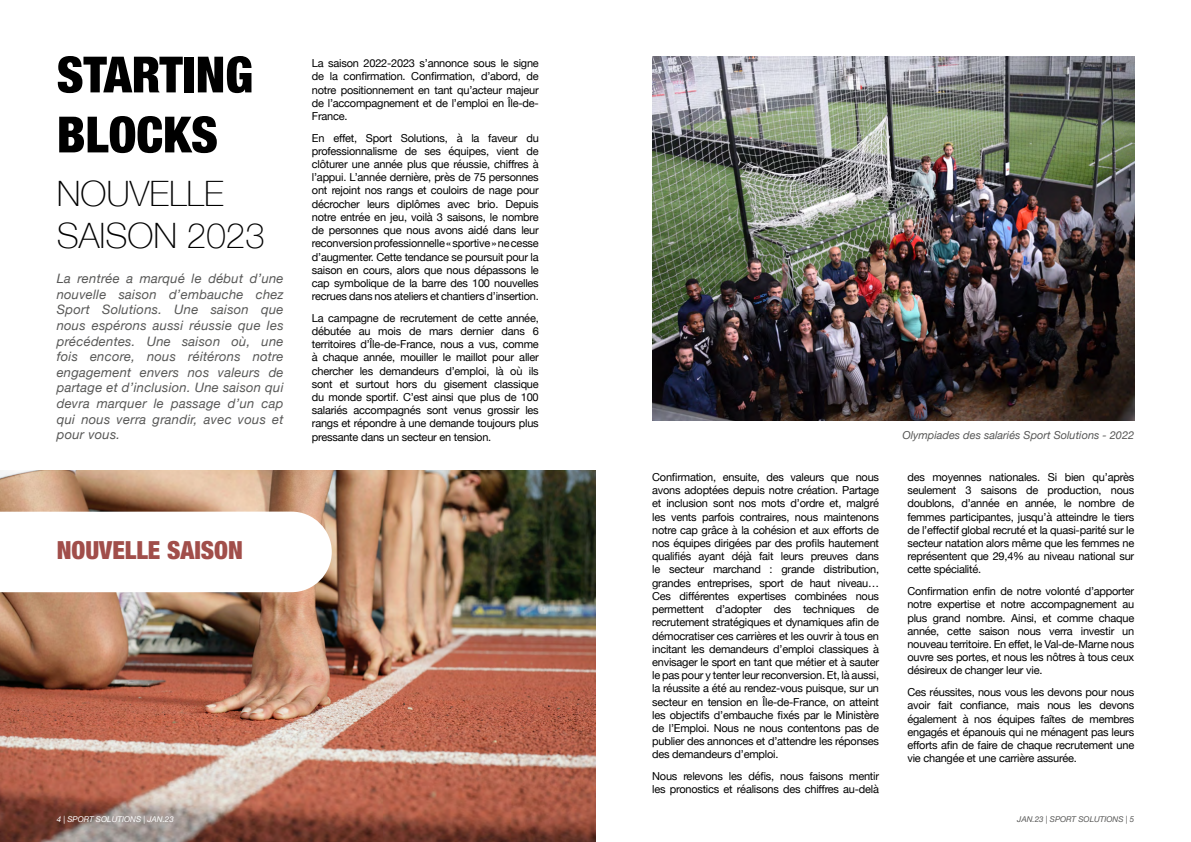
<style>
.page{position:relative;width:1191px;height:842px;background:#fff}
.page>*{position:absolute;margin:0;border:0;box-sizing:border-box;transform-origin:0 0}
.t1{font:900 condensed 50px/60px "Helvetica Neue LT Std";color:#000}
.t2{font:100 35px/42px "Helvetica Neue";color:#000}
.t3{font:900 condensed 25px "Helvetica Neue LT Std";color:#a14e4a}
.t4{font:italic 13px/15.6px "Helvetica Neue";letter-spacing:.02em;color:#575756;text-align:justify}
.t5{font:11px/13.2px "Helvetica Neue";letter-spacing:-.02em;color:#000;text-align:justify}
.t6{font:italic 11px "Helvetica Neue";color:#575756}
.t7{font:italic 8px "Helvetica Neue";color:#575756}
.t8{font:italic 8px "Helvetica Neue";color:#fff}
</style>
<div class="page">
<img style="left:0;top:471px;width:595px;height:371px">
<svg style="left:0;top:512px;width:332px;height:80px"></svg>
<img style="left:652px;top:57px;width:482px;height:364px">
<h1 class="t1" style="left:57px;top:44px;width:198px">STARTING<br>BLOCKS</h1>
<h2 class="t2" style="left:57px;top:171px;width:210px">NOUVELLE<br>SAISON 2023</h2>
<p class="t4" style="left:57px;top:271px;width:228px">La rentrée a marqué le début d’une nouvelle saison d’embauche chez Sport Solutions. Une saison que nous espérons aussi réussie que les précédentes. Une saison où, une fois encore, nous réitérons notre engagement envers nos valeurs de partage et d’inclusion. Une saison qui devra marquer le passage d’un cap qui nous verra grandir, avec vous et pour vous.</p>
<p class="t5" style="left:312px;top:57px;width:228px">La saison 2022-2023 s’annonce sous le signe de la confirmation. Confirmation, d’abord, de notre positionnement en tant qu’acteur majeur de l’accompagnement et de l’emploi en Île-de-France.</p>
<p class="t5" style="left:312px;top:132px;width:228px">En effet, Sport Solutions, à la faveur du professionnalisme de ses équipes, vient de clôturer une année plus que réussie, chiffres à l’appui. L’année dernière, près de 75 personnes ont rejoint nos rangs et couloirs de nage pour décrocher leurs diplômes avec brio. Depuis notre entrée en jeu, voilà 3 saisons, le nombre de personnes que nous avons aidé dans leur reconversion professionnelle « sportive » ne cesse d’augmenter. Cette tendance se poursuit pour la saison en cours, alors que nous dépassons le cap symbolique de la barre des 100 nouvelles recrues dans nos ateliers et chantiers d’insertion.</p>
<p class="t5" style="left:312px;top:312px;width:228px">La campagne de recrutement de cette année, débutée au mois de mars dernier dans 6 territoires d’Île-de-France, nous a vus, comme à chaque année, mouiller le maillot pour aller chercher les demandeurs d’emploi, là où ils sont et surtout hors du gisement classique du monde sportif. C’est ainsi que plus de 100 salariés accompagnés sont venus grossir les rangs et répondre à une demande toujours plus pressante dans un secteur en tension.</p>
<h3 class="t3" style="left:57px;top:535px;width:188px">NOUVELLE SAISON</h3>
<p class="t8" style="left:57px;top:813px;width:119px">4 | SPORT SOLUTIONS | JAN.23</p>
<p class="t5" style="left:652px;top:471px;width:228px">Confirmation, ensuite, des valeurs que nous avons adoptées depuis notre création. Partage et inclusion sont nos mots d’ordre et, malgré les vents parfois contraires, nous maintenons notre cap grâce à la cohésion et aux efforts de nos équipes dirigées par des profils hautement qualifiés ayant déjà fait leurs preuves dans le secteur marchand : grande distribution, grandes entreprises, sport de haut niveau… Ces différentes expertises combinées nous permettent d’adopter des techniques de recrutement stratégiques et dynamiques afin de démocratiser ces carrières et les ouvrir à tous en incitant les demandeurs d’emploi classiques à envisager le sport en tant que métier et à sauter le pas pour y tenter leur reconversion. Et, là aussi, la réussite a été au rendez-vous puisque, sur un secteur en tension en Île-de-France, on atteint les objectifs d’embauche fixés par le Ministère de l’Emploi. Nous ne nous contentons pas de publier des annonces et d’attendre les réponses des demandeurs d’emploi.</p>
<p class="t5" style="left:652px;top:770px;width:228px">Nous relevons les défis, nous faisons mentir les pronostics et réalisons des chiffres au-delà</p>
<p class="t6" style="left:902px;top:427px;width:233px">Olympiades des salariés Sport Solutions - 2022</p>
<p class="t5" style="left:907px;top:471px;width:228px">des moyennes nationales. Si bien qu’après seulement 3 saisons de production, nous doublons, d’année en année, le nombre de femmes participantes, jusqu’à atteindre le tiers de l’effectif global recruté et la quasi-parité sur le secteur natation alors même que les femmes ne représentent que 29,4% au niveau national sur cette spécialité.</p>
<p class="t5" style="left:907px;top:585px;width:228px">Confirmation enfin de notre volonté d’apporter notre expertise et notre accompagnement au plus grand nombre. Ainsi, et comme chaque année, cette saison nous verra investir un nouveau territoire. En effet, le Val-de-Marne nous ouvre ses portes, et nous les nôtres à tous ceux désireux de changer leur vie.</p>
<p class="t5" style="left:907px;top:686px;width:228px">Ces réussites, nous vous les devons pour nous avoir fait confiance, mais nous les devons également à nos équipes faîtes de membres engagés et épanouis qui ne ménagent pas leurs efforts afin de faire de chaque recrutement une vie changée et une carrière assurée.</p>
<p class="t7" style="left:1017px;top:813px;width:119px">JAN.23 | SPORT SOLUTIONS | 5</p>
</div>
